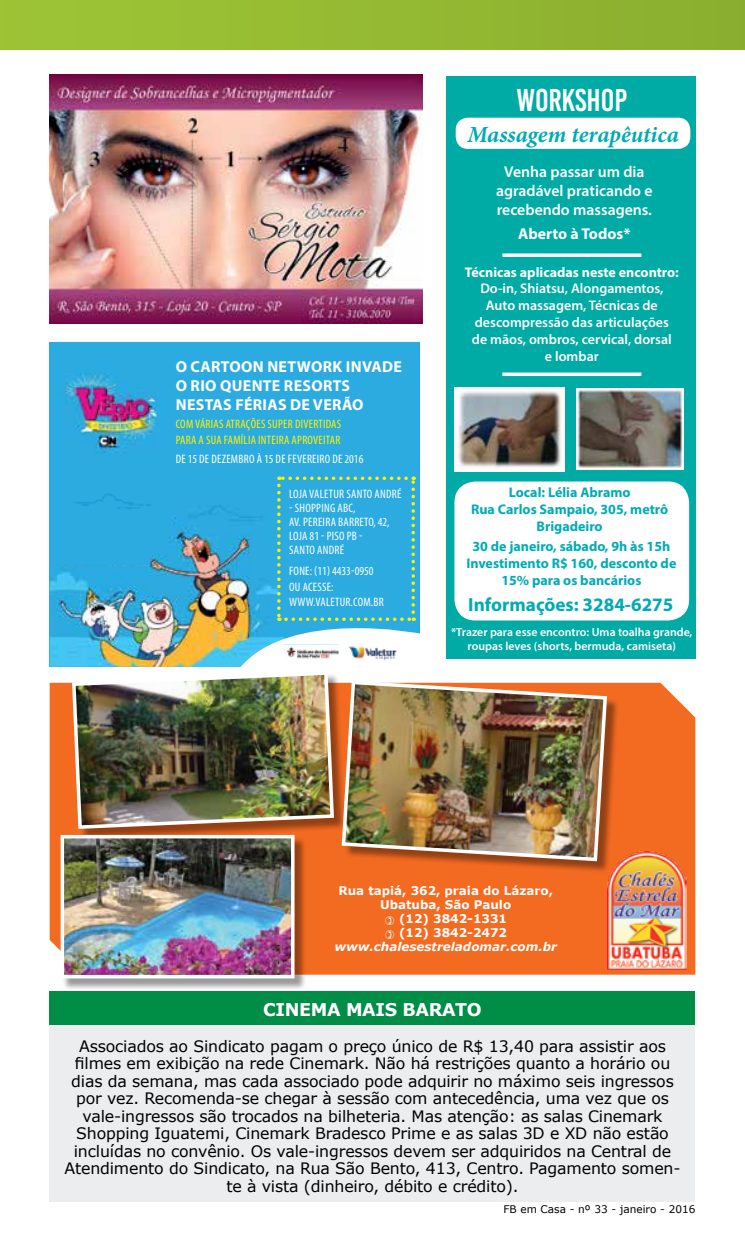
<style>
.page{position:relative;width:745px;height:1241px;background:#fff}
.page>*{position:absolute;margin:0;border:0;box-sizing:border-box;transform-origin:0 0}
.t1{font:31.5px "Bebas Kai";color:#fff}
.t2{font:italic 700 23.1px "Minion Pro";color:#00abb6}
.t3{font:700 19.07px "Myriad Pro";color:#00abb6}
.t4{font:700 17.5px "Verdana";letter-spacing:-.02em;color:#fff}
.t5{font:700 15.92px/19.1px "Myriad Pro";letter-spacing:.02em;color:#fff}
.t6{font:15.75px/17.5px "Verdana";letter-spacing:-.01em;color:#000;text-align:center}
.t7{font:600 15.75px/18.9px "Myriad Pro";color:#fff;text-align:center}
.t8{font:700 15.75px "Myriad Pro";color:#fff}
.t9{font:700 14px/16.8px "Myriad Pro";color:#00abb6;text-align:center}
.t10{font:600 14px/16.8px "Myriad Pro";color:#fff;text-align:center}
.t11{font:700 14px "Myriad Pro";color:#fff}
.t12{font:condensed 12.25px/14px "Myriad Pro";letter-spacing:.02em;color:#fff}
.t13{font:condensed 12.25px/15.8px "Myriad Pro";letter-spacing:.02em;color:#fff200}
.t14{font:600 11.9px/14.2px "Myriad Pro";color:#fff;text-align:center}
.t15{font:700 11.9px "Verdana";color:#fff}
.t16{font:italic 700 11.9px "Verdana";color:#fff}
.t17{font:10.5px "Verdana";color:#000}
</style>
<div class="page">
<div style="left:0;top:0;width:744px;height:50px;background:#95ba33"></div>
<div style="left:50px;top:1024px;width:644px;height:177px;background:#ecedee"></div>
<div style="left:50px;top:990px;width:644px;height:34px;background:#008d46"></div>
<img style="left:50px;top:74px;width:372px;height:249px">
<div style="left:50px;top:342px;width:370px;height:325px;background:#2cabe1"></div>
<img style="left:65px;top:373px;width:92px;height:81px">
<img style="left:50px;top:505px;width:189px;height:162px">
<img style="left:66px;top:494px;width:109px;height:19px">
<div style="left:50px;top:682px;width:644px;height:292px;background:#f36a21"></div>
<div style="left:343px;top:682px;width:276px;height:191px;background:#000;opacity:.4"></div>
<img style="left:339px;top:682px;width:269px;height:181px">
<div style="left:74px;top:673px;width:272px;height:168px;background:#000;opacity:.4"></div>
<img style="left:70px;top:673px;width:265px;height:157px">
<div style="left:62px;top:836px;width:244px;height:154px;background:#000;opacity:.4"></div>
<img style="left:66px;top:839px;width:223px;height:134px">
<div style="left:61px;top:834px;width:233px;height:144px;border:4px solid #fff"></div>
<img style="left:607px;top:851px;width:79px;height:118px">
<svg style="left:239px;top:476px;width:181px;height:192px"></svg>
<img style="left:284px;top:644px;width:55px;height:16px">
<img style="left:347px;top:642px;width:54px;height:19px">
<div style="left:446px;top:76px;width:248px;height:582px;background:#00aaa5"></div>
<div style="left:455px;top:118px;width:235px;height:31px;background:#fff;border-radius:12px"></div>
<div style="left:454px;top:481px;width:234px;height:139px;background:#fff;border-radius:21px"></div>
<svg style="left:502px;top:253px;width:139px;height:4px"></svg>
<svg style="left:502px;top:372px;width:139px;height:4px"></svg>
<img style="left:576px;top:389px;width:107px;height:80px">
<img style="left:454px;top:387px;width:110px;height:84px">
<svg style="left:385px;top:916px;width:9px;height:22px"></svg>
<h1 class="t1" style="left:516px;top:83px;width:112px">WORKSHOP</h1>
<p class="t5" style="left:176px;top:356px;width:228px">O CARTOON NETWORK INVADE<br>O RIO QUENTE RESORTS<br>NESTAS FÉRIAS DE VERÃO</p>
<p class="t13" style="left:175px;top:416px;width:167px">COM VÁRIAS ATRAÇÕES SUPER DIVERTIDAS<br>PARA A SUA FAMÍLIA INTEIRA APROVEITAR</p>
<p class="t12" style="left:175px;top:451px;width:189px">DE 15 DE DEZEMBRO À 15 DE FEVEREIRO DE 2016</p>
<p class="t12" style="left:289px;top:487px;width:114px">LOJA VALETUR SANTO ANDRÉ</p>
<p class="t12" style="left:289px;top:501px;width:102px">- SHOPPING ABC,<br>AV. PEREIRA BARRETO, 42,<br>LOJA 81 - PISO PB -<br>SANTO ANDRÉ</p>
<p class="t12" style="left:289px;top:562px;width:96px;line-height:15.8px">FONE: (11) 4433-0950<br>OU ACESSE:<br>WWW.VALETUR.COM.BR</p>
<h2 class="t2" style="left:467px;top:118px;width:213px">Massagem terapêutica</h2>
<p class="t7" style="left:496px;top:162px;width:158px">Venha passar um dia agradável praticando e recebendo massagens.</p>
<p class="t8" style="left:518px;top:223px;width:114px">Aberto à Todos*</p>
<p class="t11" style="left:464px;top:263px;width:215px">Técnicas aplicadas neste encontro:</p>
<p class="t10" style="left:471px;top:280px;width:201px">Do-in, Shiatsu, Alongamentos,<br>Auto massagem, Técnicas de descompressão das articulações de mãos, ombros, cervical, dorsal e lombar</p>
<p class="t9" style="left:471px;top:483px;width:198px">Local: Lélia Abramo<br>Rua Carlos Sampaio, 305, metrô<br>Brigadeiro</p>
<p class="t9" style="left:466px;top:537px;width:211px">30 de janeiro, sábado, 9h às 15h<br>Investimento R$ 160, desconto de<br>15% para os bancários</p>
<p class="t3" style="left:468px;top:592px;width:206px">Informações: 3284-6275</p>
<p class="t14" style="left:451px;top:624px;width:243px">*Trazer para esse encontro: Uma toalha grande, roupas leves (shorts, bermuda, camiseta)</p>
<p class="t15" style="left:338px;top:883px;width:216px">Rua tapiá, 362, praia do Lázaro,</p>
<p class="t15" style="left:380px;top:897px;width:133px">Ubatuba, São Paulo</p>
<p class="t15" style="left:399px;top:910px;width:109px">(12) 3842-1331</p>
<p class="t15" style="left:399px;top:924px;width:109px">(12) 3842-2472</p>
<p class="t16" style="left:334px;top:938px;width:224px">www.chalesestreladomar.com.br</p>
<p class="t4" style="left:263px;top:998px;width:220px">CINEMA MAIS BARATO</p>
<p class="t6" style="left:64px;top:1037px;width:617px">Associados ao Sindicato pagam o preço único de R$ 13,40 para assistir aos filmes em exibição na rede Cinemark. Não há restrições quanto a horário ou dias da semana, mas cada associado pode adquirir no máximo seis ingressos por vez. Recomenda-se chegar à sessão com antecedência, uma vez que os vale-ingressos são trocados na bilheteria. Mas atenção: as salas Cinemark Shopping Iguatemi, Cinemark Bradesco Prime e as salas 3D e XD não estão incluídas no convênio. Os vale‑ingressos devem ser adquiridos na Central de Atendimento do Sindicato, na Rua São Bento, 413, Centro. Pagamento somen&shy;te à vista (dinheiro, débito e crédito).</p>
<p class="t17" style="left:503px;top:1202px;width:193px">FB em Casa - nº 33 - janeiro - 2016</p>
</div>
